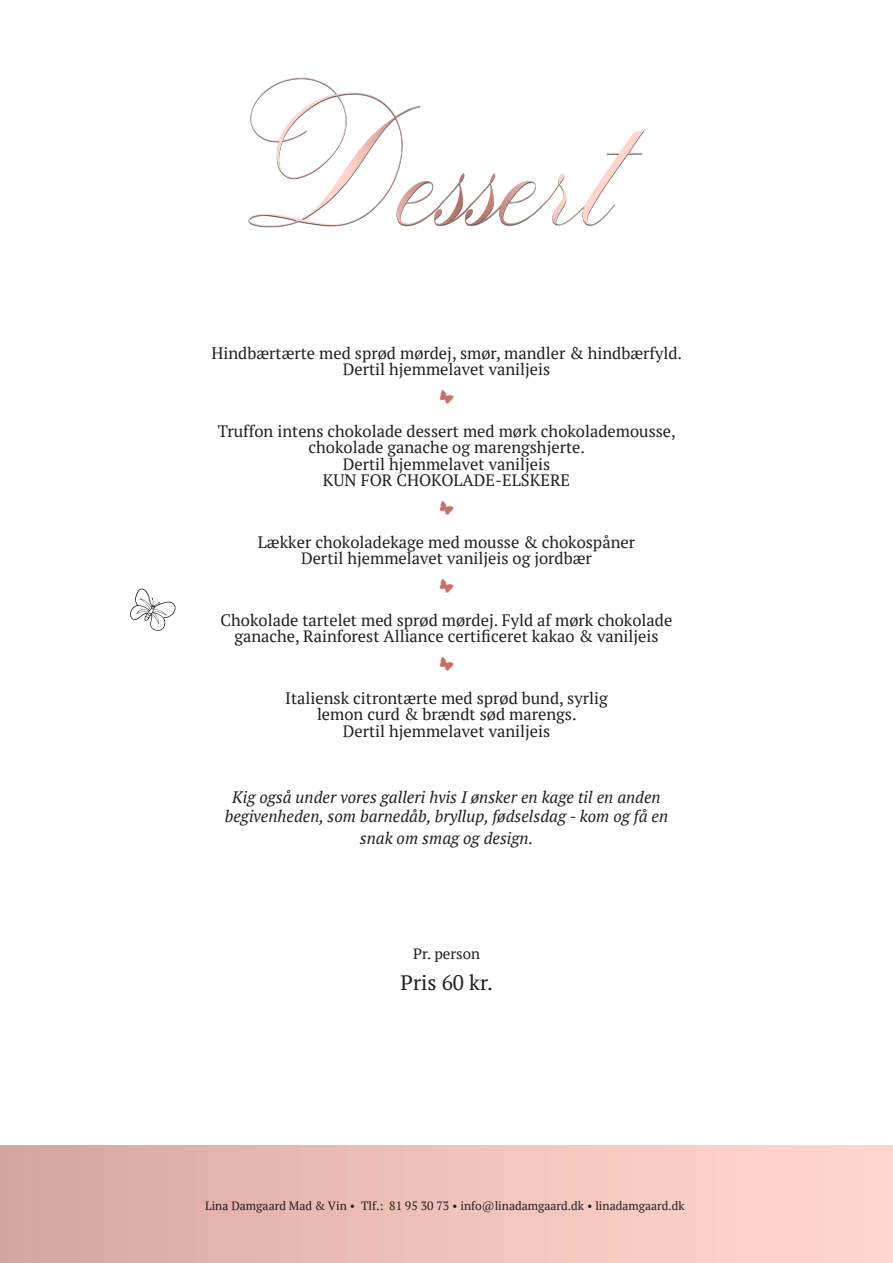
<style>
.page{position:relative;width:893px;height:1263px;background:#fff}
.page>*{position:absolute;margin:0;border:0;box-sizing:border-box;transform-origin:0 0}
.t1{font:21px "PT Serif";color:#231f20}
.t2{font:16.5px/16.5px "PT Serif";color:#231f20;text-align:center}
.t3{font:italic 16.5px/21.6px "PT Serif";color:#231f20;text-align:center}
.t4{font:15px "PT Serif";color:#231f20}
.t5{font:15px "Butter Fly";color:#c37169}
.t6{font:12px "PT Serif";color:#231f20}
</style>
<div class="page">
<img style="left:248px;top:78px;width:396px;height:150px">
<p class="t2" style="left:211px;top:344px;width:472px">Hindbærtærte med sprød mørdej, smør, mandler &amp; hindbærfyld.<br>Dertil hjemmelavet vaniljeis</p>
<p class="t5" style="left:439px;top:391px;width:16px">j</p>
<p class="t2" style="left:218px;top:422px;width:460px">Truffon intens chokolade dessert med mørk chokolademousse,</p>
<p class="t2" style="left:309px;top:439px;width:278px">chokolade ganache og marengshjerte.</p>
<p class="t2" style="left:343px;top:455px;width:209px">Dertil hjemmelavet vaniljeis</p>
<p class="t2" style="left:323px;top:472px;width:249px">KUN FOR CHOKOLADE-ELSKERE</p>
<p class="t5" style="left:439px;top:502px;width:16px">j</p>
<p class="t2" style="left:258px;top:533px;width:379px">Lækker chokoladekage med mousse &amp; chokospåner</p>
<p class="t2" style="left:301px;top:550px;width:292px">Dertil hjemmelavet vaniljeis og jordbær</p>
<p class="t5" style="left:439px;top:580px;width:16px">j</p>
<p class="t2" style="left:221px;top:611px;width:453px">Chokolade tartelet med sprød mørdej. Fyld af mørk chokolade ganache, Rainforest Alliance certificeret kakao &amp; vaniljeis</p>
<p class="t5" style="left:439px;top:658px;width:16px">j</p>
<p class="t2" style="left:285px;top:689px;width:324px">Italiensk citrontærte med sprød bund, syrlig</p>
<p class="t2" style="left:317px;top:706px;width:261px">lemon curd &amp; brændt sød marengs.</p>
<p class="t2" style="left:343px;top:722px;width:209px">Dertil hjemmelavet vaniljeis</p>
<p class="t3" style="left:232px;top:786px;width:430px">Kig også under vores galleri hvis I ønsker en kage til en anden</p>
<p class="t3" style="left:225px;top:806px;width:445px">begivenheden, som barnedåb, bryllup, fødselsdag - kom og få en snak om smag og design.</p>
<p class="t4" style="left:413px;top:944px;width:68px">Pr. person</p>
<p class="t1" style="left:401px;top:969px;width:94px">Pris 60 kr.</p>
<p class="t6" style="left:205px;top:1197px;width:481px">Lina Damgaard Mad &amp; Vin • Tlf.: 81 95 30 73 • info@linadamgaard.dk • linadamgaard.dk</p>
</div>
